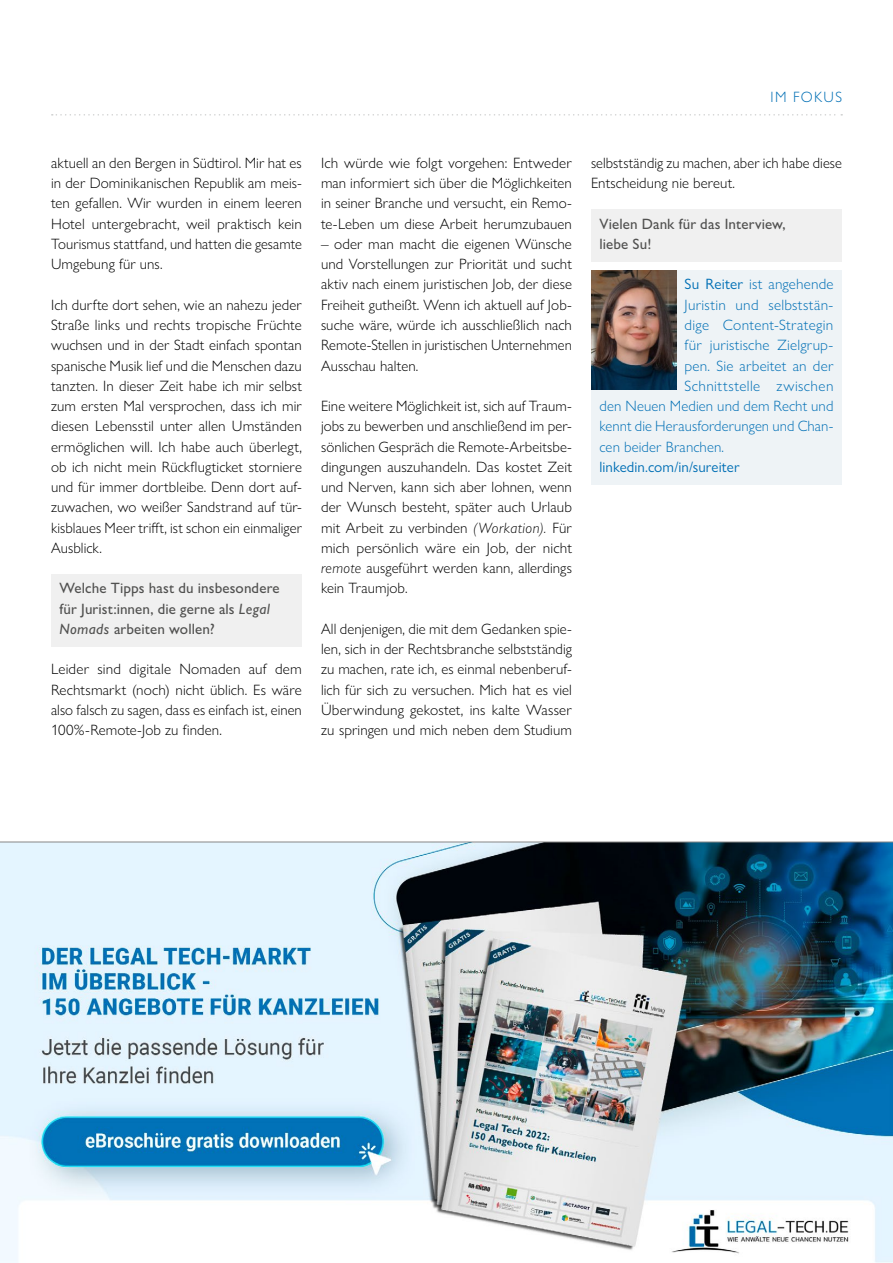
<style>
.page{position:relative;width:893px;height:1263px;background:#fff}
.page>*{position:absolute;margin:0;border:0;box-sizing:border-box;transform-origin:0 0}
.t1{font:300 15px/20.2px "Gill Sans Nova";letter-spacing:.005em;color:#000;text-align:justify}
.t2{font:300 15px "Gill Sans Nova";letter-spacing:.015em;color:#006fb5}
.t3{font:500 15px/20.2px "Gill Sans Nova";letter-spacing:.005em;color:#515150}
.t4{font:15px "Gill Sans Nova";letter-spacing:.005em;color:#006fb5}
.s1{font-style:italic}
.s2{font-weight:400}
</style>
<div class="page">
<svg style="left:52px;top:114px;width:790px;height:2px"></svg>
<div style="left:51px;top:574px;width:251px;height:72px;background:#f0f0f0"></div>
<div style="left:591px;top:209px;width:251px;height:53px;background:#f0f0f0"></div>
<div style="left:591px;top:270px;width:251px;height:214px;background:#eef3f6"></div>
<img style="left:591px;top:270px;width:85px;height:119px">
<img style="left:0;top:843px;width:893px;height:420px">
<hr style="left:0;top:842px;width:893px;height:1px;background:#878786">
<p class="t2" style="left:771px;top:88px;width:42px">Im Fokus</p>
<p class="t1" style="left:51px;top:153px;width:252px">aktuell an den Bergen in Südtirol. Mir hat es in der Dominikanischen Republik am meis&shy;ten gefallen. Wir wurden in einem leeren Hotel untergebracht, weil praktisch kein Tourismus stattfand, und hatten die gesamte Umgebung für uns.</p>
<p class="t1" style="left:51px;top:294px;width:252px">Ich durfte dort sehen, wie an nahezu jeder Straße links und rechts tropische Früchte wuchsen und in der Stadt einfach spontan spanische Musik lief und die Menschen dazu tanzten. In dieser Zeit habe ich mir selbst zum ersten Mal versprochen, dass ich mir diesen Lebensstil unter allen Umständen ermöglichen will. Ich habe auch überlegt, ob ich nicht mein Rückflugticket storniere und für immer dortbleibe. Denn dort auf&shy;zuwachen, wo weißer Sandstrand auf tür&shy;kisblaues Meer trifft, ist schon ein einmaliger Ausblick.</p>
<p class="t3" style="left:60px;top:578px;width:222px">Welche Tipps hast du insbesondere für Jurist:innen, die gerne als <span class="s1">Legal<br>Nomads</span> arbeiten wollen?</p>
<p class="t1" style="left:51px;top:659px;width:252px">Leider sind digitale Nomaden auf dem Rechtsmarkt (noch) nicht üblich. Es wäre also falsch zu sagen, dass es einfach ist, einen 100%-Remote-Job zu finden.</p>
<p class="t1" style="left:321px;top:153px;width:252px">Ich würde wie folgt vorgehen: Entweder man informiert sich über die Möglichkeiten in seiner Branche und versucht, ein Remo&shy;te-Leben um diese Arbeit herumzubauen</p>
<p class="t1" style="left:321px;top:234px;width:252px">– oder man macht die eigenen Wünsche und Vorstellungen zur Priorität und sucht aktiv nach einem juristischen Job, der diese Freiheit gutheißt. Wenn ich aktuell auf Job&shy;suche wäre, würde ich ausschließlich nach Remote-Stellen in juristischen Unternehmen Ausschau halten.</p>
<p class="t1" style="left:321px;top:396px;width:252px">Eine weitere Möglichkeit ist, sich auf Traum&shy;jobs zu bewerben und anschließend im per&shy;sönlichen Gespräch die Remote-Arbeitsbe&shy;dingungen auszuhandeln. Das kostet Zeit und Nerven, kann sich aber lohnen, wenn der Wunsch besteht, später auch Urlaub mit Arbeit zu verbinden <span class="s1">(Workation).</span> Für mich persönlich wäre ein Job, der nicht <span class="s1">remote</span> ausgeführt werden kann, allerdings kein Traumjob.</p>
<p class="t1" style="left:321px;top:618px;width:252px">All denjenigen, die mit dem Gedanken spie&shy;len, sich in der Rechtsbranche selbstständig zu machen, rate ich, es einmal nebenberuf&shy;lich für sich zu versuchen. Mich hat es viel Überwindung gekostet, ins kalte Wasser zu springen und mich neben dem Studium</p>
<p class="t1" style="left:591px;top:153px;width:252px">selbstständig zu machen, aber ich habe diese<br>Entscheidung nie bereut.</p>
<p class="t3" style="left:600px;top:213px;width:188px">Vielen Dank für das Interview, liebe Su!</p>
<p class="t2" style="left:685px;top:275px;width:150px"><span class="s2">Su Reiter</span> ist angehende</p>
<p class="t2" style="left:685px;top:295px;width:150px">Juristin und selbststän-</p>
<p class="t2" style="left:685px;top:316px;width:150px">dige Content-Strategin</p>
<p class="t2" style="left:685px;top:336px;width:150px">für juristische Zielgrup-</p>
<p class="t2" style="left:685px;top:356px;width:150px">pen. Sie arbeitet an der</p>
<p class="t2" style="left:685px;top:376px;width:150px">Schnittstelle zwischen</p>
<p class="t2" style="left:600px;top:397px;width:235px">den Neuen Medien und dem Recht und</p>
<p class="t2" style="left:600px;top:417px;width:235px">kennt die Herausforderungen und Chan-</p>
<p class="t2" style="left:600px;top:437px;width:125px">cen beider Branchen.</p>
<p class="t4" style="left:600px;top:457px;width:142px">linkedin.com/in/sureiter</p>
</div>
